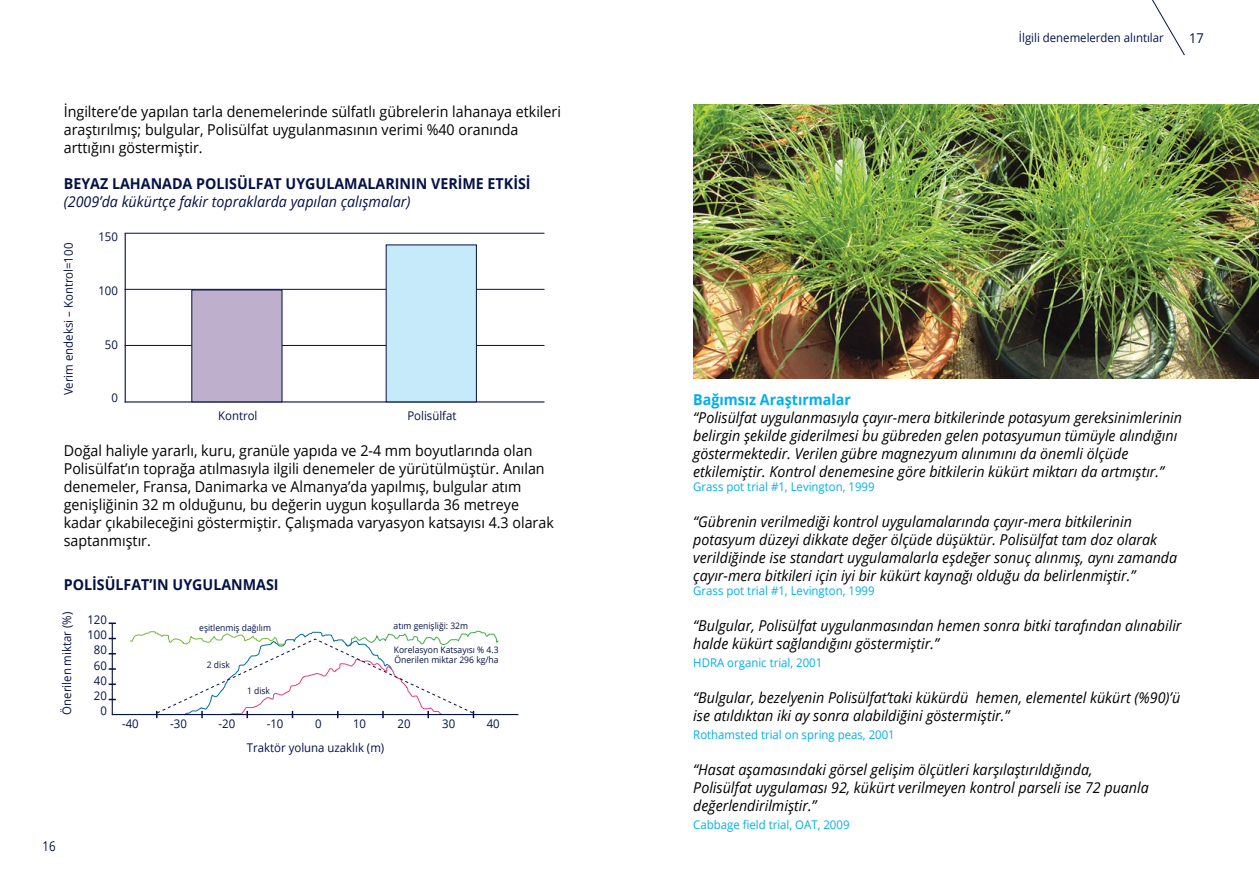
<style>
.page{position:relative;width:1259px;height:893px;background:#fff}
.page>*{position:absolute;margin:0;border:0;box-sizing:border-box;transform-origin:0 0}
.t1{font:italic 15px/18px "Open Sans";color:#000;scale:.95 1}
.t2{font:15px/18px "Open Sans";color:#000;scale:.95 1}
.t3{font:700 15px "Open Sans";color:#041146;scale:.95 1}
.t4{font:italic 15px "Open Sans";color:#041146;scale:.95 1}
.t5{font:700 15px "Open Sans";color:#00aeef;scale:.95 1}
.t6{font:13.5px "Open Sans";color:#041146;scale:.85 1}
.t7{font:13.5px "Open Sans";color:#041146;scale:.95 1}
.t8{font:12px/15.1px "Open Sans";color:#041146;text-align:right;scale:.95 1}
.t9{font:12px "Open Sans";color:#00aeef;scale:.95 1}
.t10{font:9px/10.6px "Open Sans";color:#041146;scale:.95 1}
</style>
<div class="page">
<svg style="left:1152px;top:0;width:33px;height:56px"></svg>
<hr style="left:125px;top:233px;width:1px;height:169px;background:#041146">
<hr style="left:125px;top:401px;width:419px;height:1px;background:#041146">
<hr style="left:125px;top:233px;width:419px;height:1px;background:#041146">
<hr style="left:125px;top:289px;width:419px;height:1px;background:#041146">
<hr style="left:125px;top:345px;width:419px;height:1px;background:#041146">
<div style="left:192px;top:290px;width:90px;height:112px;background:#beafcc"></div>
<div style="left:386px;top:245px;width:90px;height:157px;background:#c7eafb"></div>
<img style="left:693px;top:104px;width:566px;height:275px">
<hr style="left:112px;top:623px;width:1px;height:92px;background:#041146">
<svg style="left:109px;top:683px;width:7px;height:2px"></svg>
<svg style="left:109px;top:668px;width:7px;height:2px"></svg>
<svg style="left:109px;top:622px;width:7px;height:2px"></svg>
<hr style="left:112px;top:714px;width:406px;height:1px;background:#041146">
<svg style="left:130px;top:630px;width:369px;height:88px"></svg>
<p class="t2" style="left:64px;top:102px;width:525px">İngiltere’de yapılan tarla denemelerinde sülfatlı gübrelerin lahanaya etkileri araştırılmış; bulgular, Polisülfat uygulanmasının verimi %40 oranında arttığını göstermiştir.</p>
<p class="t3" style="left:64px;top:173px;width:493px">BEYAZ LAHANADA POLISÜLFAT UYGULAMALARININ VERİME ETKİSİ</p>
<p class="t4" style="left:64px;top:191px;width:366px">(2009’da kükürtçe fakir topraklarda yapılan çalışmalar)</p>
<p class="t8" style="left:61px;top:395px;width:162px;rotate:-90deg">Verim endeksi – Kontrol=100</p>
<p class="t8" style="left:98px;top:229px;width:22px">150</p>
<p class="t8" style="left:98px;top:283px;width:22px">100</p>
<p class="t8" style="left:105px;top:336px;width:15px">50</p>
<p class="t8" style="left:111px;top:390px;width:8px">0</p>
<p class="t8" style="left:218px;top:407px;width:43px">Kontrol</p>
<p class="t8" style="left:407px;top:407px;width:53px">Polisülfat</p>
<p class="t2" style="left:64px;top:441px;width:517px">Doğal haliyle yararlı, kuru, granüle yapıda ve 2-4 mm boyutlarında olan Polisülfat’ın toprağa atılmasıyla ilgili denemeler de yürütülmüştür. Anılan denemeler, Fransa, Danimarka ve Almanya’da yapılmış, bulgular atım genişliğinin 32 m olduğunu, bu değerin uygun koşullarda 36 metreye kadar çıkabileceğini göstermiştir. Çalışmada varyasyon katsayısı 4.3 olarak saptanmıştır.</p>
<p class="t3" style="left:64px;top:574px;width:228px">POLİSÜLFAT’IN UYGULANMASI</p>
<p class="t8" style="left:59px;top:714px;width:110px;rotate:-90deg">Önerilen miktar (%)</p>
<p class="t8" style="left:87px;top:612px;width:22px">120<br>100<br>80<br>60<br>40<br>20<br>0</p>
<p class="t8" style="left:122px;top:716px;width:19px">-40</p>
<p class="t8" style="left:170px;top:716px;width:19px">-30</p>
<p class="t8" style="left:218px;top:716px;width:19px">-20</p>
<p class="t8" style="left:267px;top:716px;width:19px">-10</p>
<p class="t8" style="left:315px;top:716px;width:8px">0</p>
<p class="t8" style="left:353px;top:716px;width:15px">10</p>
<p class="t8" style="left:398px;top:716px;width:15px">20</p>
<p class="t8" style="left:442px;top:716px;width:15px">30</p>
<p class="t8" style="left:487px;top:716px;width:15px">40</p>
<p class="t8" style="left:247px;top:740px;width:146px">Traktör yoluna uzaklık (m)</p>
<p class="t10" style="left:199px;top:622px;width:77px">eşitlenmiş dağılım</p>
<p class="t10" style="left:393px;top:621px;width:80px">atım genişliği: 32m</p>
<p class="t10" style="left:207px;top:659px;width:26px">2 disk</p>
<p class="t10" style="left:247px;top:685px;width:26px">1 disk</p>
<p class="t10" style="left:394px;top:644px;width:112px">Korelasyon Katsayısı % 4.3<br>Önerilen miktar 296 kg/ha</p>
<p class="t6" style="left:43px;top:836px;width:17px">16</p>
<p class="t8" style="left:1019px;top:29px;width:154px">İlgili denemelerden alıntılar</p>
<p class="t7" style="left:1189px;top:28px;width:17px">17</p>
<p class="t5" style="left:693px;top:389px;width:167px">Bağımsız Araştırmalar</p>
<p class="t1" style="left:693px;top:408px;width:516px">“Polisülfat uygulanmasıyla çayır-mera bitkilerinde potasyum gereksinimlerinin belirgin şekilde giderilmesi bu gübreden gelen potasyumun tümüyle alındığını göstermektedir. Verilen gübre magnezyum alınımını da önemli ölçüde etkilemiştir. Kontrol denemesine göre bitkilerin kükürt miktarı da artmıştır.”</p>
<p class="t9" style="left:693px;top:478px;width:192px">Grass pot trial #1, Levington, 1999</p>
<p class="t1" style="left:693px;top:512px;width:511px">“Gübrenin verilmediği kontrol uygulamalarında çayır-mera bitkilerinin potasyum düzeyi dikkate değer ölçüde düşüktür. Polisülfat tam doz olarak verildiğinde ise standart uygulamalarla eşdeğer sonuç alınmış, aynı zamanda çayır-mera bitkileri için iyi bir kükürt kaynağı olduğu da belirlenmiştir.”</p>
<p class="t9" style="left:693px;top:583px;width:192px">Grass pot trial #1, Levington, 1999</p>
<p class="t1" style="left:693px;top:616px;width:515px">“Bulgular, Polisülfat uygulanmasından hemen sonra bitki tarafından alınabilir halde kükürt sağlandığını göstermiştir.”</p>
<p class="t9" style="left:693px;top:655px;width:137px">HDRA organic trial, 2001</p>
<p class="t1" style="left:693px;top:688px;width:514px">“Bulgular, bezelyenin Polisülfat’taki kükürdü hemen, elementel kükürt (%90)’ü ise atıldıktan iki ay sonra alabildiğini göstermiştir.”</p>
<p class="t9" style="left:693px;top:727px;width:214px">Rothamsted trial on spring peas, 2001</p>
<p class="t1" style="left:693px;top:760px;width:481px">“Hasat aşamasındaki görsel gelişim ölçütleri karşılaştırıldığında,<br>Polisülfat uygulaması 92, kükürt verilmeyen kontrol parseli ise 72 puanla değerlendirilmiştir.”</p>
<p class="t9" style="left:693px;top:817px;width:166px">Cabbage field trial, OAT, 2009</p>
</div>
